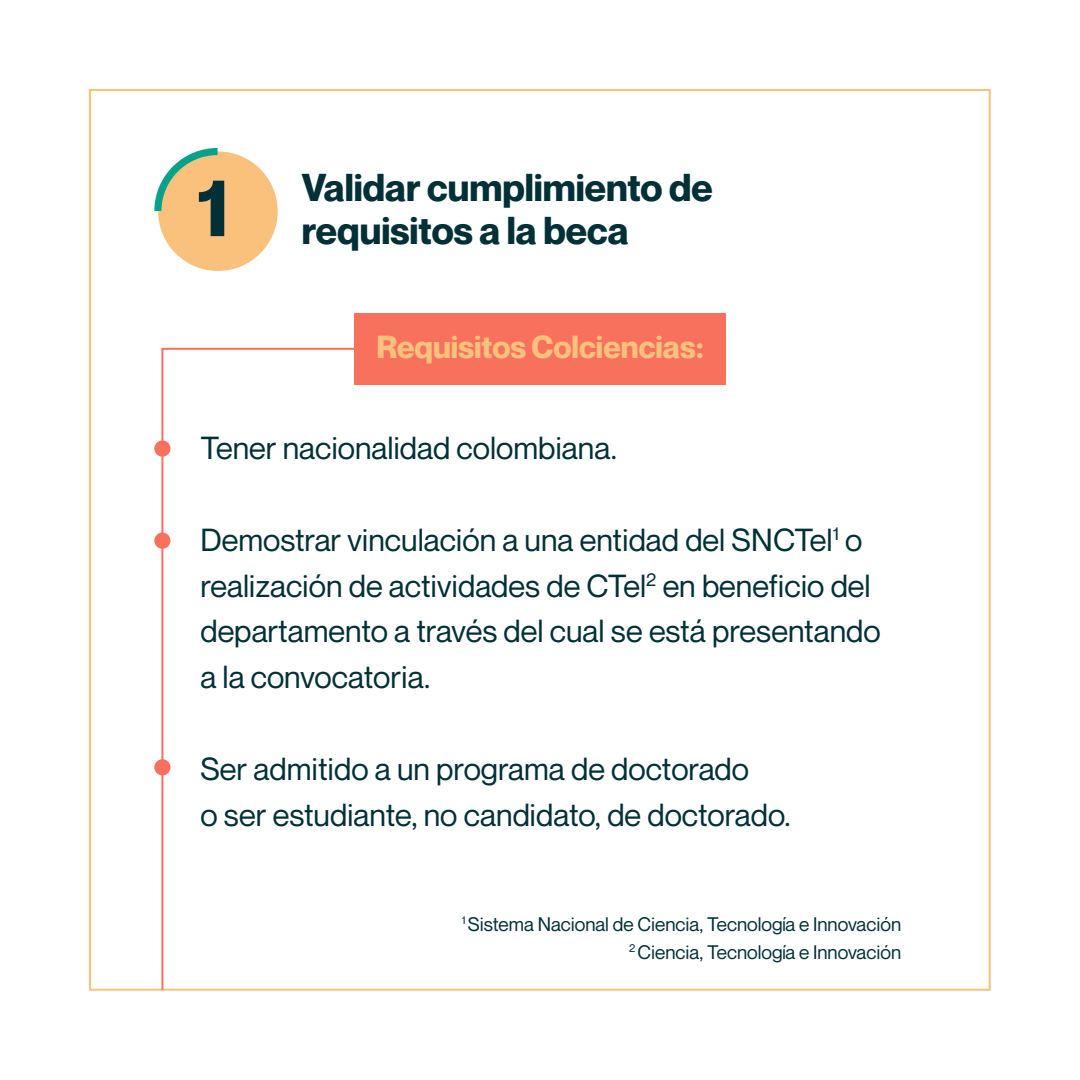
<style>
.page{position:relative;width:1080px;height:1080px;background:#fff}
.page>*{position:absolute;margin:0;border:0;box-sizing:border-box;transform-origin:0 0}
.t1{font:700 38px/43px "Neue Montreal";color:#013036}
.t2{font:31.2px/45.8px "Neue Montreal";color:#013036}
.t3{font:700 31.2px "Neue Montreal";color:#fac17c}
.t4{font:19.2px/28.1px "Neue Montreal";color:#013036;text-align:right}
</style>
<div class="page">
<div style="left:158px;top:151px;width:120px;height:120px;background:#fac17c;border-radius:50%"></div>
<svg style="left:154px;top:148px;width:64px;height:63px"></svg>
<div style="left:354px;top:313px;width:372px;height:71px;background:#f7715d"></div>
<svg style="left:160px;top:347px;width:196px;height:644px"></svg>
<div style="left:154px;top:440px;width:17px;height:17px;background:#f7715d;border-radius:50%"></div>
<div style="left:154px;top:533px;width:17px;height:16px;background:#f7715d;border-radius:50%"></div>
<div style="left:154px;top:759px;width:17px;height:16px;background:#f7715d;border-radius:50%"></div>
<p class="t1" style="left:197px;top:166px;width:517px;text-indent:105px">Validar cumplimiento de<br><sup>1</sup> requisitos a la beca</p>
<p class="t3" style="left:376px;top:328px;width:329px">Requisitos Colciencias:</p>
<p class="t2" style="left:200px;top:426px;width:418px">Tener nacionalidad colombiana.</p>
<p class="t2" style="left:200px;top:517px;width:682px">Demostrar vinculación a una entidad del SNCTel<sup>1</sup> o realización de actividades de CTel<sup>2</sup> en beneficio del departamento a través del cual se está presentando a la convocatoria.</p>
<p class="t2" style="left:200px;top:746px;width:592px">Ser admitido a un programa de doctorado<br>o ser estudiante, no candidato, de doctorado.</p>
<p class="t4" style="left:462px;top:910px;width:441px"><sup>1</sup> Sistema Nacional de Ciencia, Tecnología e Innovación<br><sup>2</sup> Ciencia, Tecnología e Innovación</p>
</div>
